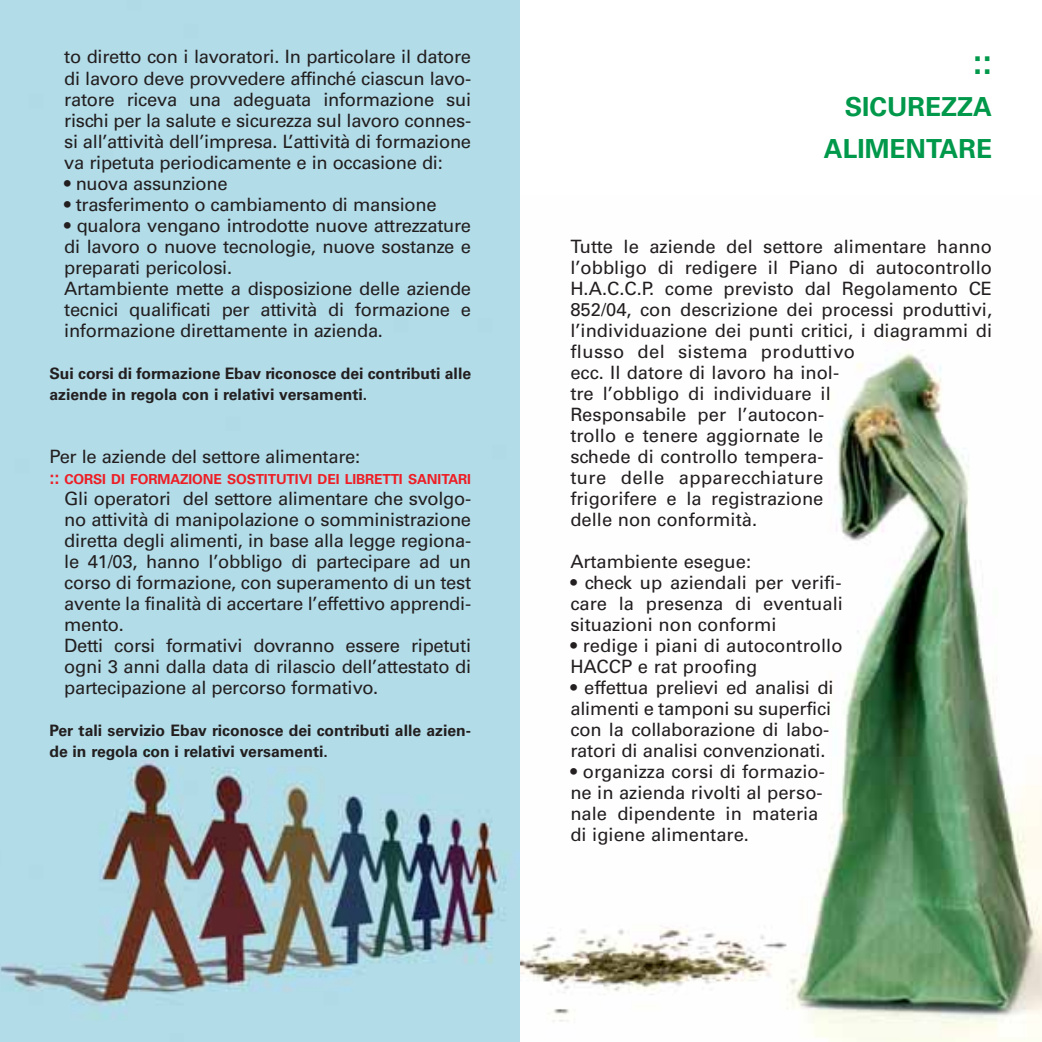
<style>
.page{position:relative;width:1042px;height:1042px;background:#fff}
.page>*{position:absolute;margin:0;border:0;box-sizing:border-box;transform-origin:0 0}
.t1{font:700 35px "Univers";color:#00984a}
.t2{font:700 26.25px/42px "Univers";color:#00984a;text-align:right}
.t3{font:18.38px/21px "Univers";letter-spacing:-.015em;color:#231f20}
.t4{font:700 15.75px/21px "Univers";color:#231f20}
.t5{font:700 13.83px "Univers";letter-spacing:-.01em;color:#ed1e25}
.s1{font-size:18.38px}
</style>
<div class="page">
<img style="left:0;top:0;width:521px;height:1042px">
<img style="left:521px;top:350px;width:520px;height:692px">
<p class="t3" style="left:64px;top:48px;width:408px;text-align:justify">to diretto con i lavoratori. In particolare il datore di lavoro deve provvedere affinché ciascun lavo&shy;ratore riceva una adeguata informazione sui rischi per la salute e sicurezza sul lavoro connes&shy;si all’attività dell’impresa. L’attività di formazione va ripetuta periodicamente e in occasione di:</p>
<p class="t3" style="left:64px;top:174px;width:165px">• nuova assunzione</p>
<p class="t3" style="left:64px;top:195px;width:374px">• trasferimento o cambiamento di mansione</p>
<p class="t3" style="left:64px;top:216px;width:408px">• qualora vengano introdotte nuove attrezzature di lavoro o nuove tecnologie, nuove sostanze e preparati pericolosi.<br>Artambiente mette a disposizione delle aziende tecnici qualificati per attività di formazione e informazione direttamente in azienda.</p>
<p class="t4" style="left:49px;top:364px;width:423px">Sui corsi di formazione Ebav riconosce dei contributi alle aziende in regola con i relativi versamenti.</p>
<p class="t3" style="left:49px;top:447px;width:312px">Per le aziende del settore alimentare:</p>
<p class="t5" style="left:49px;top:474px;width:423px"><span class="s1">::</span> CORSI DI FORMAZIONE SOSTITUTIVI DEI LIBRETTI SANITARI</p>
<p class="t3" style="left:64px;top:489px;width:408px">Gli operatori del settore alimentare che svolgo&shy;no attività di manipolazione o somministrazione diretta degli alimenti, in base alla legge regiona&shy;le 41/03, hanno l’obbligo di partecipare ad un corso di formazione, con superamento di un test avente la finalità di accertare l’effettivo apprendi&shy;mento.<br>Detti corsi formativi dovranno essere ripetuti ogni 3 anni dalla data di rilascio dell’attestato di partecipazione al percorso formativo.</p>
<p class="t4" style="left:49px;top:721px;width:423px">Per tali servizio Ebav riconosce dei contributi alle azien&shy;de in regola con i relativi versamenti.</p>
<h1 class="t1" style="left:972px;top:49px;width:21px">::</h1>
<h2 class="t2" style="left:824px;top:88px;width:170px">SICUREZZA<br>ALIMENTARE</h2>
<p class="t3" style="left:570px;top:237px;width:423px">Tutte le aziende del settore alimentare hanno l’obbligo di redigere il Piano di autocontrollo H.A.C.C.P. come previsto dal Regolamento CE 852/04, con descrizione dei processi produttivi, l’individuazione dei punti critici, i diagrammi di flusso del sistema produttivo<br>ecc. Il datore di lavoro ha inol-<br>tre l’obbligo di individuare il<br>Responsabile per l’autocon-<br>trollo e tenere aggiornate le<br>schede di controllo tempera-<br>ture delle apparecchiature<br>frigorifere e la registrazione<br>delle non conformità.</p>
<p class="t3" style="left:570px;top:552px;width:182px">Artambiente esegue:</p>
<p class="t3" style="left:570px;top:573px;width:274px;text-align:justify">• check up aziendali per verifi&shy;care la presenza di eventuali situazioni non conformi</p>
<p class="t3" style="left:570px;top:636px;width:274px">• redige i piani di autocontrollo<br>HACCP e rat proofing</p>
<p class="t3" style="left:570px;top:678px;width:265px">• effettua prelievi ed analisi di alimenti e tamponi su superfici con la collaborazione di labo&shy;ratori di analisi convenzionati.</p>
<p class="t3" style="left:570px;top:762px;width:256px">• organizza corsi di formazio&shy;ne in azienda rivolti al perso&shy;nale dipendente in materia di igiene alimentare.</p>
</div>
